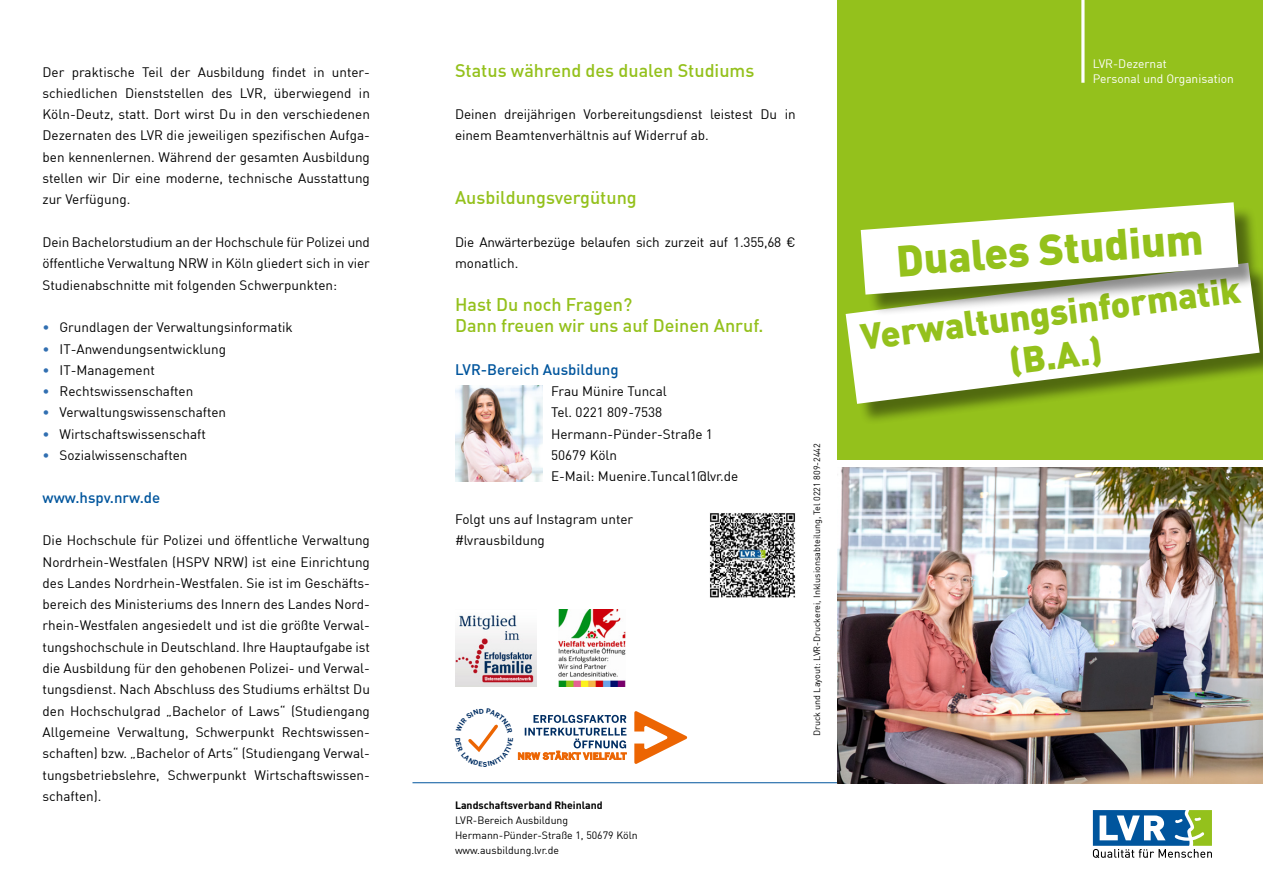
<style>
.page{position:relative;width:1263px;height:893px;background:#fff}
.page>*{position:absolute;margin:0;border:0;box-sizing:border-box;transform-origin:0 0}
.aaa_headline_erste_e{font:900 42.9px "DIN";color:#94c11c}
.aaa_headline_erste_e-2{font:900 35.7px "DIN";color:#94c11c}
.Überschriften{font:500 18px "DIN";color:#94c11c}
.aaa_headline_erste_e-3{font:500 18px "DIN";color:#94c11c}
.aaa_texthervorhebung{font:500 15px "DIN";color:#00559d}
.aaa_grundtext{font:13.5px/21.3px "DIN";color:#000;text-align:justify}
.aaa_lvr_einrichtung{font:12px/14.9px "DIN";color:#fff}
.aaa_abbinder_umschla{font:10.5px "DIN";color:#000}
.aaa_abbinder_umschla-2{font:700 10.5px "DIN";color:#000}
.aaa_grundtext-2{font:9px "DIN";color:#000}
.s1{color:#316fb1}
</style>
<div class="page">
<div style="left:838px;top:0;width:425px;height:459px;background:#94c11c"></div>
<svg style="left:1093px;top:810px;width:119px;height:48px"></svg>
<hr style="left:412px;top:782px;width:426px;height:1px;background:#00559d">
<hr style="left:1081px;top:0;width:3px;height:83px;background:#fff">
<img style="left:455px;top:615px;width:81px;height:72px">
<img style="left:558px;top:609px;width:67px;height:78px">
<div style="left:849px;top:266px;width:414px;height:159px;background:#000;opacity:.45"></div>
<svg style="left:846px;top:266px;width:414px;height:138px;background:#d4dfb5"></svg>
<div style="left:864px;top:205px;width:396px;height:111px;background:#000;opacity:.45"></div>
<svg style="left:861px;top:202px;width:377px;height:93px;background:#dee7c8"></svg>
<svg style="left:634px;top:711px;width:53px;height:53px"></svg>
<img style="left:838px;top:467px;width:425px;height:316px">
<img style="left:710px;top:513px;width:85px;height:84px">
<img style="left:455px;top:385px;width:88px;height:96px">
<svg style="left:468px;top:714px;width:158px;height:46px"></svg>
<p class="aaa_grundtext" style="left:43px;top:61px;width:329px">Der praktische Teil der Ausbildung findet in unter&shy;schiedlichen Dienststellen des LVR, überwiegend in Köln-Deutz, statt. Dort wirst Du in den verschiedenen Dezernaten des LVR die jeweiligen spezifischen Aufga&shy;ben kennenlernen. Während der gesamten Ausbildung stellen wir Dir eine moderne, technische Ausstattung zur Verfügung.</p>
<p class="aaa_grundtext" style="left:43px;top:231px;width:329px">Dein Bachelorstudium an der Hochschule für Polizei und öffentliche Verwaltung NRW in Köln gliedert sich in vier Studienabschnitte mit folgenden Schwerpunkten:</p>
<p class="aaa_grundtext" style="left:43px;top:316px;width:252px"><span class="s1">•</span> Grundlagen der Verwaltungsinformatik</p>
<p class="aaa_grundtext" style="left:43px;top:338px;width:185px"><span class="s1">•</span> IT-Anwendungsentwicklung</p>
<p class="aaa_grundtext" style="left:43px;top:359px;width:114px"><span class="s1">•</span> IT-Management</p>
<p class="aaa_grundtext" style="left:43px;top:380px;width:152px"><span class="s1">•</span> Rechtswissenschaften</p>
<p class="aaa_grundtext" style="left:43px;top:402px;width:185px"><span class="s1">•</span> Verwaltungswissenschaften</p>
<p class="aaa_grundtext" style="left:43px;top:423px;width:165px"><span class="s1">•</span> Wirtschaftswissenschaft</p>
<p class="aaa_grundtext" style="left:43px;top:444px;width:147px"><span class="s1">•</span> Sozialwissenschaften</p>
<p class="aaa_texthervorhebung" style="left:43px;top:488px;width:119px">www.hspv.nrw.de</p>
<p class="aaa_grundtext" style="left:43px;top:529px;width:329px">Die Hochschule für Polizei und öffentliche Verwaltung Nordrhein-Westfalen (HSPV NRW) ist eine Einrichtung des Landes Nordrhein-Westfalen. Sie ist im Geschäfts&shy;bereich des Ministeriums des Innern des Landes Nord&shy;rhein-Westfalen angesiedelt und ist die größte Verwal&shy;tungshochschule in Deutschland. Ihre Hauptaufgabe ist die Ausbildung für den gehobenen Polizei- und Verwal&shy;tungsdienst. Nach Abschluss des Studiums erhältst Du den Hochschulgrad „Bachelor of Laws“ (Studiengang Allgemeine Verwaltung, Schwerpunkt Rechtswissen&shy;schaften) bzw. „Bachelor of Arts“ (Studiengang Verwal&shy;tungsbetriebslehre, Schwerpunkt Wirtschaftswissen&shy;schaften).</p>
<p class="Überschriften" style="left:455px;top:59px;width:301px">Status während des dualen Studiums</p>
<p class="aaa_grundtext" style="left:455px;top:103px;width:342px">Deinen dreijährigen Vorbereitungsdienst leistest Du in einem Beamtenverhältnis auf Widerruf ab.</p>
<p class="Überschriften" style="left:455px;top:186px;width:183px">Ausbildungsvergütung</p>
<p class="aaa_grundtext" style="left:455px;top:231px;width:342px">Die Anwärterbezüge belaufen sich zurzeit auf 1.355,68 € monatlich.</p>
<p class="aaa_headline_erste_e-3" style="left:455px;top:293px;width:179px">Hast Du noch Fragen?</p>
<p class="aaa_headline_erste_e-3" style="left:455px;top:314px;width:310px">Dann freuen wir uns auf Deinen Anruf.</p>
<p class="aaa_texthervorhebung" style="left:455px;top:360px;width:165px">LVR-Bereich Ausbildung</p>
<p class="aaa_grundtext" style="left:551px;top:380px;width:117px">Frau Münire Tuncal</p>
<p class="aaa_grundtext" style="left:551px;top:402px;width:113px">Tel. 0221 809-7538</p>
<p class="aaa_grundtext" style="left:551px;top:423px;width:163px">Hermann-Pünder-Straße 1</p>
<p class="aaa_grundtext" style="left:551px;top:444px;width:68px">50679 Köln</p>
<p class="aaa_grundtext" style="left:551px;top:466px;width:189px">E-Mail: Muenire.Tuncal1@lvr.de</p>
<p class="aaa_grundtext" style="left:455px;top:508px;width:180px">Folgt uns auf Instagram unter</p>
<p class="aaa_grundtext" style="left:455px;top:529px;width:91px">#lvrausbildung</p>
<p class="aaa_grundtext-2" style="left:811px;top:736px;width:295px;rotate:-90deg">Druck und Layout: LVR-Druckerei, Inklusionsabteilung, Tel 0221 809-2442</p>
<p class="aaa_abbinder_umschla-2" style="left:455px;top:798px;width:149px">Landschaftsverband Rheinland</p>
<p class="aaa_abbinder_umschla" style="left:455px;top:813px;width:115px">LVR-Bereich Ausbildung</p>
<p class="aaa_abbinder_umschla" style="left:455px;top:828px;width:184px">Hermann-Pünder-Straße 1, 50679 Köln</p>
<p class="aaa_abbinder_umschla" style="left:455px;top:843px;width:105px">www.ausbildung.lvr.de</p>
<p class="aaa_lvr_einrichtung" style="left:1093px;top:56px;width:143px">LVR-Dezernat<br>Personal und Organisation</p>
<p class="aaa_headline_erste_e" style="left:894px;top:232px;width:309px;rotate:-4deg">Duales Studium</p>
<p class="aaa_headline_erste_e-2" style="left:858px;top:313px;width:384px;rotate:-7deg">Verwaltungsinformatik</p>
<p class="aaa_headline_erste_e-2" style="left:1007px;top:338px;width:95px;rotate:-7deg">(B.A.)</p>
</div>
